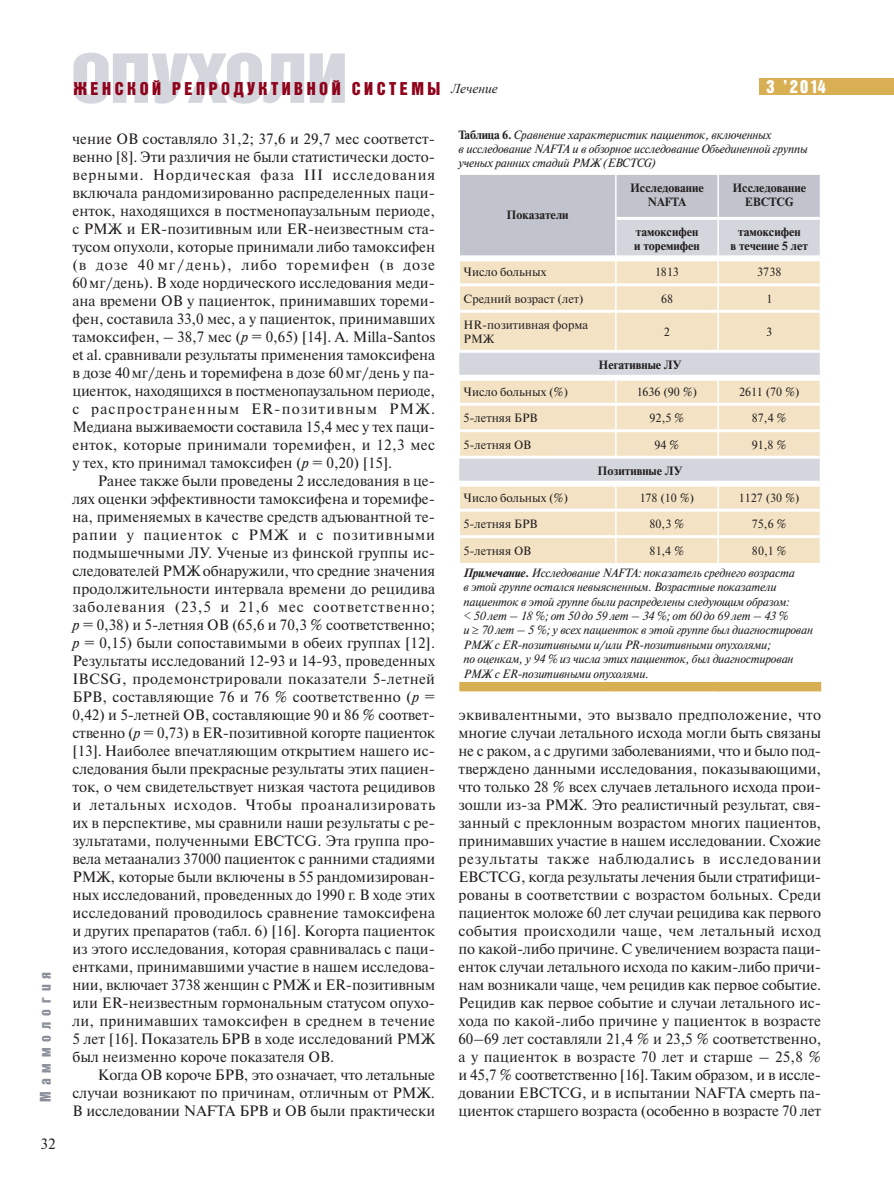
<style>
.page{position:relative;width:894px;height:1191px;background:#fff}
.page>*{position:absolute;margin:0;border:0;box-sizing:border-box;transform-origin:0 0}
.t1{font:18px "Bastion Kontrast Alt C";letter-spacing:.195em;color:#8f021b}
.t2{font:18px "Bastion Kontrast Alt C";color:#fff}
.t3{font:15px/18px "Newton C";color:#231f20;text-align:justify}
.t4{font:15px "Bastion Kontrast Alt C";letter-spacing:.4em;color:#8b8f9a}
.t5{font:italic 12px/14.4px "Newton C";letter-spacing:-.015em;color:#231f20}
.t6{font:12px/13.5px "Newton C";color:#231f20}
.t7{font:700 12px/13.5px "Newton C";color:#231f20;text-align:center}
.s1{font-family:"Times New Roman";font-style:italic;font-size:13.5px;color:#231f20}
.s2{font-style:italic}
.s3{font-weight:700;font-style:normal}
.s4{font-style:normal}
.s5{font-weight:700}
</style>
<div class="page">
<svg style="left:73px;top:53px;width:231px;height:51px"></svg>
<svg style="left:310px;top:53px;width:35px;height:50px;background:#d9dbe1"></svg>
<div style="left:758px;top:78px;width:135px;height:17px;background:#d9af53"></div>
<svg style="left:459px;top:313px;width:360px;height:250px;background:#ece0c9"></svg>
<svg style="left:460px;top:175px;width:359px;height:135px;background:#d6d2cd"></svg>
<hr style="left:615px;top:313px;width:1px;height:37px;background:#fff">
<hr style="left:717px;top:313px;width:1px;height:37px;background:#fff">
<svg style="left:615px;top:381px;width:1px;height:75px"></svg>
<svg style="left:717px;top:381px;width:1px;height:75px"></svg>
<svg style="left:615px;top:487px;width:1px;height:76px"></svg>
<svg style="left:717px;top:487px;width:1px;height:76px"></svg>
<div style="left:460px;top:255px;width:155px;height:6px;background:#fff"></div>
<hr style="left:460px;top:283px;width:359px;height:3px;background:#fff">
<hr style="left:460px;top:403px;width:359px;height:3px;background:#fff">
<hr style="left:460px;top:429px;width:359px;height:3px;background:#fff">
<hr style="left:460px;top:509px;width:359px;height:3px;background:#fff">
<hr style="left:460px;top:535px;width:359px;height:3px;background:#fff">
<hr style="left:458px;top:311px;width:2px;height:39px;background:#fff">
<hr style="left:458px;top:381px;width:2px;height:23px;background:#fff">
<hr style="left:458px;top:404px;width:2px;height:27px;background:#fff">
<hr style="left:458px;top:431px;width:2px;height:25px;background:#fff">
<hr style="left:458px;top:487px;width:2px;height:23px;background:#fff">
<hr style="left:458px;top:510px;width:2px;height:27px;background:#fff">
<hr style="left:458px;top:537px;width:2px;height:26px;background:#fff">
<hr style="left:616px;top:217px;width:203px;height:3px;background:#fff">
<hr style="left:615px;top:218px;width:1px;height:37px;background:#fff">
<div style="left:615px;top:255px;width:204px;height:6px;background:#fff"></div>
<div style="left:459px;top:682px;width:362px;height:9px;background:#d9af53"></div>
<hr style="left:458px;top:350px;width:361px;height:3px;background:#fff">
<div style="left:458px;top:375px;width:361px;height:6px;background:#fff"></div>
<hr style="left:458px;top:456px;width:361px;height:3px;background:#fff">
<div style="left:458px;top:481px;width:361px;height:6px;background:#fff"></div>
<p class="t4" style="left:40px;top:1102px;width:131px;rotate:-90deg">Маммология</p>
<p class="t3" style="left:41px;top:1136px;width:17px">32</p>
<p class="t1" style="left:73px;top:82px;width:426px">ЖЕНСКОЙ РЕПРОДУКТИВНОЙ СИСТЕМЫ <span class="s1">Лечение</span></p>
<p class="t2" style="left:766px;top:80px;width:61px">3 ’ 2 0 14</p>
<p class="t3" style="left:72px;top:131px;width:364px">чение OВ составляло 31,2; 37,6 и 29,7 мес соответст&shy;венно [8]. Эти различия не были статистически досто&shy;верными. Нордическая фаза III исследования включала рандомизированно распределенных паци&shy;енток, находящихся в постменопаузальным периоде, с РМЖ и ER-позитивным или ER-неизвестным ста&shy;тусом опухоли, которые принимали либо тамоксифен (в дозе 40 мг / день), либо торемифен (в дозе 60 мг / день). В ходе нордического исследования меди&shy;ана времени OВ у пациенток, принимавших тореми&shy;фен, составила 33,0 мес, а у пациенток, принимавших тамоксифен, – 38,7 мес (<span class="s2">р</span> = 0,65) [14]. A. Milla-Santos et al. сравнивали результаты применения тамоксифена в дозе 40 мг / день и торемифена в дозе 60 мг / день у па&shy;циенток, находящихся в постменопаузальном периоде, с распространенным ER-позитивным РМЖ.<br>Медиана выживаемости составила 15,4 мес у тех паци&shy;енток, которые принимали торемифен, и 12,3 мес у тех, кто принимал тамоксифен (<span class="s2">р</span> = 0,20) [15].</p>
<p class="t3" style="left:72px;top:473px;width:364px;text-indent:26px">Ранее также были проведены 2 исследования в це&shy;лях оценки эффективности тамоксифена и торемифе&shy;на, применяемых в качестве средств адъювантной те&shy;рапии у пациенток с РМЖ и с позитивными подмышечными ЛУ. Ученые из финской группы ис&shy;следователей РМЖобнаружили, что средние значения продолжительности интервала времени до рецидива заболевания (23,5 и 21,6 мес соответственно; <span class="s2">р</span> = 0,38) и 5-летняя OВ (65,6 и 70,3 % соответственно; <span class="s2">р</span> = 0,15) были сопоставимыми в обеих группах [12].<br>Результаты исследований 12-93 и 14-93, проведенных IBCSG, продемонстрировали показатели 5-летней БРВ, составляющие 76 и 76 % соответственно (<span class="s2">р</span> = 0,42) и 5-летней OВ, составляющие 90 и 86 % соответ&shy;ственно (<span class="s2">р</span> = 0,73) в ER-позитивной когорте пациенток [13]. Наиболее впечатляющим открытием нашего ис&shy;следования были прекрасные результаты этих пациен&shy;ток, о чем свидетельствует низкая частота рецидивов и летальных исходов. Чтобы проанализировать их в перспективе, мы сравнили наши результаты с ре&shy;зультатами, полученными EBCTCG. Эта группа про&shy;вела метаанализ 37 000 пациенток с ранними стадиями РМЖ, которые были включены в 55 рандомизирован&shy;ных исследований, проведенных до 1990 г. В ходе этих исследований проводилось сравнение тамоксифена и других препаратов (табл. 6) [16]. Когорта пациенток из этого исследования, которая сравнивалась с паци&shy;ентками, принимавшими участие в нашем исследова&shy;нии, включает 3738 женщин с РМЖ и ER-позитивным или ER-неизвестным гормональным статусом опухо&shy;ли, принимавших тамоксифен в среднем в течение 5 лет [16]. Показатель БРВ в ходе исследований РМЖ был неизменно короче показателя ОВ.</p>
<p class="t3" style="left:72px;top:1067px;width:364px;text-indent:26px">Когда ОВ короче БРВ, это означает, что летальные случаи возникают по причинам, отличным от РМЖ.<br>В исследовании NAFTA БРВ и ОВ были практически</p>
<p class="t5" style="left:458px;top:128px;width:351px"><span class="s3">Таблица 6.</span> Сравнение характеристик пациенток, включенных<br>в исследование NAFTA и в обзорное исследование Объединенной группы ученых ранних стадий РМЖ (EBCTCG)</p>
<p class="t7" style="left:630px;top:182px;width:75px">Исследование<br>NAFTA</p>
<p class="t7" style="left:732px;top:182px;width:75px">Исследование<br>EBCTCG</p>
<p class="t7" style="left:634px;top:226px;width:67px;text-align:left">тамоксифен и торемифен</p>
<p class="t7" style="left:730px;top:226px;width:79px">тамоксифен<br>в течение 5 лет</p>
<p class="t7" style="left:506px;top:209px;width:63px">Показатели</p>
<p class="t6" style="left:463px;top:266px;width:84px">Число больных</p>
<p class="t6" style="left:655px;top:266px;width:25px">1813</p>
<p class="t6" style="left:757px;top:266px;width:26px">3738</p>
<p class="t6" style="left:463px;top:293px;width:122px">Средний возраст (лет)</p>
<p class="t6" style="left:661px;top:293px;width:14px">68</p>
<p class="t6" style="left:766px;top:293px;width:7px">1</p>
<p class="t6" style="left:463px;top:319px;width:126px">HR-позитивная форма<br>РМЖ</p>
<p class="t6" style="left:664px;top:326px;width:8px">2</p>
<p class="t6" style="left:766px;top:326px;width:8px">3</p>
<p class="t7" style="left:598px;top:359px;width:84px">Негативные ЛУ</p>
<p class="t6" style="left:463px;top:386px;width:106px">Число больных (%)</p>
<p class="t6" style="left:636px;top:386px;width:62px">1636 (90 %)</p>
<p class="t6" style="left:739px;top:386px;width:62px">2611 (70 %)</p>
<p class="t6" style="left:463px;top:412px;width:76px">5-летняя БРВ</p>
<p class="t6" style="left:649px;top:412px;width:36px">92,5 %</p>
<p class="t6" style="left:751px;top:412px;width:36px">87,4 %</p>
<p class="t6" style="left:463px;top:439px;width:69px">5-летняя OВ</p>
<p class="t6" style="left:654px;top:439px;width:26px">94 %</p>
<p class="t6" style="left:752px;top:439px;width:36px">91,8 %</p>
<p class="t7" style="left:597px;top:465px;width:86px">Позитивные ЛУ</p>
<p class="t6" style="left:463px;top:492px;width:106px">Число больных (%)</p>
<p class="t6" style="left:639px;top:492px;width:56px">178 (10 %)</p>
<p class="t6" style="left:739px;top:492px;width:62px">1127 (30 %)</p>
<p class="t6" style="left:463px;top:518px;width:76px">5-летняя БРВ</p>
<p class="t6" style="left:649px;top:518px;width:36px">80,3 %</p>
<p class="t6" style="left:751px;top:518px;width:36px">75,6 %</p>
<p class="t6" style="left:463px;top:545px;width:69px">5-летняя OВ</p>
<p class="t6" style="left:649px;top:545px;width:36px">81,4 %</p>
<p class="t5" style="left:463px;top:540px;width:333px;line-height:22.2px;text-indent:288px"><span class="s4">80,1 %<br></span><span class="s5">Примечание.</span> Исследование NAFTA: показатель среднего возраста</p>
<p class="t5" style="left:463px;top:581px;width:351px">в этой группе остался невыясненным. Возрастные показатели пациенток в этой группе были распределены следующим образом:<br>&lt; 50 лет – 18 %; от 50 до 59 лет – 34 %; от 60 до 69 лет – 43 %<br>и 70 лет – 5 %; у всех пациенток в этой группе был диагностирован РМЖ с ER-позитивными и / или PR-позитивными опухолями;<br>по оценкам, у 94 % из числа этих пациенток, был диагностирован РМЖ с ER-позитивными опухолями.</p>
<p class="t3" style="left:458px;top:707px;width:364px">эквивалентными, это вызвало предположение, что многие случаи летального исхода могли быть связаны не с раком, а с другими заболеваниями, что и было под&shy;тверждено данными исследования, показывающими, что только 28 % всех случаев летального исхода прои&shy;зошли из-за РМЖ. Это реалистичный результат, свя&shy;занный с преклонным возрастом многих пациентов, принимавших участие в нашем исследовании. Схожие результаты также наблюдались в исследовании EBCTCG, когда результаты лечения были стратифици&shy;рованы в соответствии с возрастом больных. Среди пациенток моложе 60 лет случаи рецидива как первого события происходили чаще, чем летальный исход по какой-либо причине. С увеличением возраста паци&shy;енток случаи летального исхода по каким-либо причи&shy;нам возникали чаще, чем рецидив как первое событие.<br>Рецидив как первое событие и случаи летального ис&shy;хода по какой-либо причине у пациенток в возрасте 60–69 лет составляли 21,4 % и 23,5 % соответственно, а у пациенток в возрасте 70 лет и старше – 25,8 % и 45,7 % соответственно [16].Таким образом, и в иссле&shy;довании EBCTCG, и в испытании NAFTA смерть па&shy;циенток старшего возраста (особенно в возрасте 70 лет</p>
</div>
